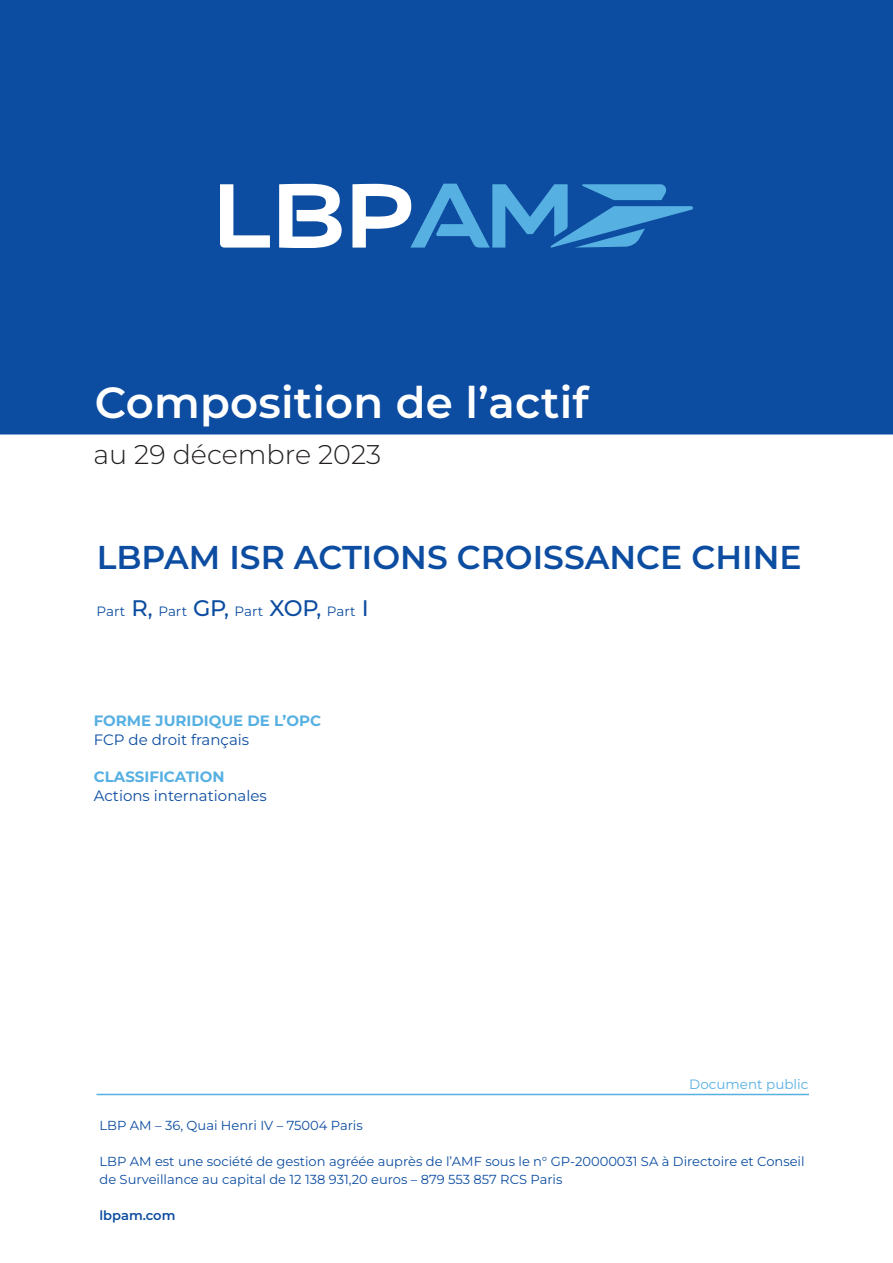
<style>
.page{position:relative;width:893px;height:1263px;background:#fff}
.page>*{position:absolute;margin:0;border:0;box-sizing:border-box;transform-origin:0 0}
.t1{font:600 43.5px "Montserrat";letter-spacing:.005em;color:#fff}
.t2{font:600 33px "Montserrat";color:#0d4da1}
.t3{font:300 27px "Montserrat";color:#231f20}
.t4{font:15px "Montserrat";color:#0d4da1}
.t5{font:700 15px "Montserrat";color:#57b0e2}
.t6{font:13.5px "Montserrat";color:#0d4da1}
.t7{font:13.5px "Montserrat";color:#57b0e2}
.t8{font:13.05px/18px "Montserrat";color:#0d4da1}
.t9{font:600 13.05px "Montserrat";color:#0d4da1}
.s1{font-weight:500;font-size:22.5px}
.s2{font-weight:500;font-size:21px}
</style>
<div class="page">
<div style="left:0;top:0;width:893px;height:434px;background:#0d4da1"></div>
<svg style="left:220px;top:184px;width:50px;height:64px"></svg>
<svg style="left:279px;top:184px;width:63px;height:64px"></svg>
<svg style="left:352px;top:184px;width:341px;height:64px"></svg>
<hr style="left:97px;top:1094px;width:712px;height:1px;background:#57b0e2">
<h1 class="t1" style="left:95px;top:374px;width:495px">Composition de l’actif</h1>
<h3 class="t3" style="left:94px;top:437px;width:289px">au 29 décembre 2023</h3>
<h2 class="t2" style="left:97px;top:535px;width:706px">LBPAM ISR ACTIONS CROISSANCE CHINE</h2>
<p class="t6" style="left:97px;top:602px;width:274px">Part <span class="s1">R</span><span class="s2">,</span> Part <span class="s1">GP</span><span class="s2">,</span> Part <span class="s1">XOP</span><span class="s2">,</span> Part <span class="s1">I</span></p>
<p class="t5" style="left:94px;top:710px;width:229px">FORME JURIDIQUE DE L’OPC</p>
<p class="t4" style="left:94px;top:730px;width:157px">FCP de droit français</p>
<p class="t5" style="left:94px;top:766px;width:132px">CLASSIFICATION</p>
<p class="t4" style="left:94px;top:786px;width:174px">Actions internationales</p>
<p class="t7" style="left:689px;top:1075px;width:121px">Document public</p>
<p class="t8" style="left:99px;top:1116px;width:265px">LBP AM – 36, Quai Henri IV – 75004 Paris</p>
<p class="t8" style="left:99px;top:1152px;width:707px">LBP AM est une société de gestion agréée auprès de l’AMF sous le n° GP-20000031 SA à Directoire et Conseil de Surveillance au capital de 12 138 931,20 euros – 879 553 857 RCS Paris</p>
<p class="t9" style="left:99px;top:1207px;width:77px">lbpam.com</p>
</div>
